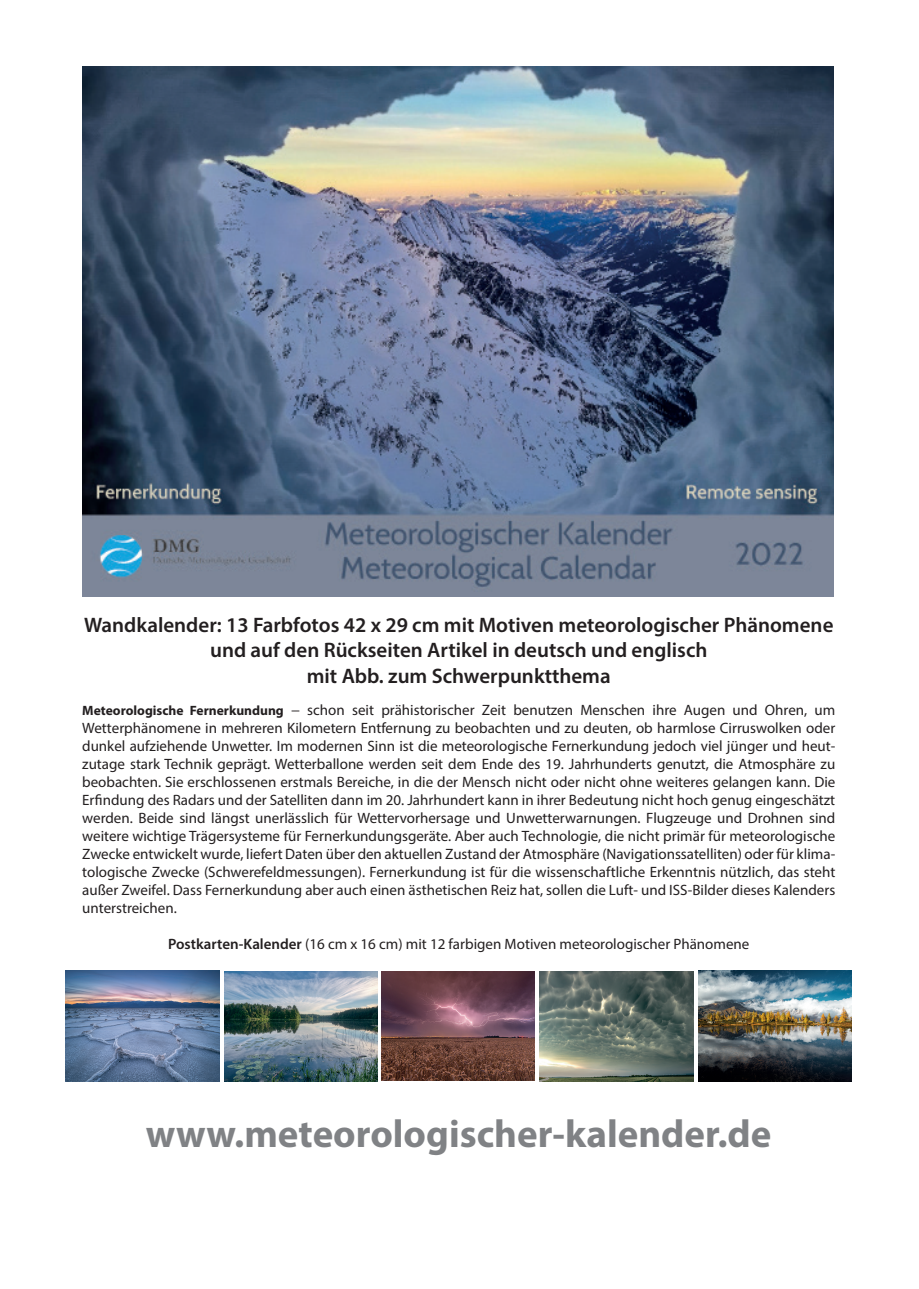
<style>
.page{position:relative;width:919px;height:1289px;background:#fff}
.page>*{position:absolute;margin:0;border:0;box-sizing:border-box;transform-origin:0 0}
.t1{font:700 39px "Myriad Pro";color:#808285}
.t2{font:600 21px/25.2px "Myriad Pro";color:#231f20;text-align:center}
.t3{font:15px/18px "Myriad Pro";color:#231f20;text-align:justify}
.s1{font-weight:700;font-size:13.5px}
.s2{font-weight:600}
</style>
<div class="page">
<img style="left:83px;top:67px;width:750px;height:529px">
<img style="left:540px;top:971px;width:153px;height:110px">
<img style="left:66px;top:970px;width:153px;height:111px">
<img style="left:224px;top:971px;width:153px;height:110px">
<img style="left:381px;top:971px;width:153px;height:109px">
<img style="left:698px;top:970px;width:153px;height:111px">
<h2 class="t2" style="left:84px;top:612px;width:750px">Wandkalender: 13 Farbfotos 42 x 29 cm mit Motiven meteorologischer Phänomene und auf den Rückseiten Artikel in deutsch und englisch<br>mit Abb. zum Schwerpunktthema</h2>
<p class="t3" style="left:82px;top:700px;width:754px"><span class="s1">Meteorologische Fernerkundung</span> − schon seit prähistorischer Zeit benutzen Menschen ihre Augen und Ohren, um Wetterphänomene in mehreren Kilometern Entfernung zu beobachten und zu deuten, ob harmlose Cirruswolken oder dunkel aufziehende Unwetter. Im modernen Sinn ist die meteorologische Fernerkundung jedoch viel jünger und heut&shy;zutage stark Technik geprägt. Wetterballone werden seit dem Ende des 19. Jahrhunderts genutzt, die Atmosphäre zu beobachten. Sie erschlossenen erstmals Bereiche, in die der Mensch nicht oder nicht ohne weiteres gelangen kann. Die Erfindung des Radars und der Satelliten dann im 20. Jahrhundert kann in ihrer Bedeutung nicht hoch genug eingeschätzt werden. Beide sind längst unerlässlich für Wettervorhersage und Unwetterwarnungen. Flugzeuge und Drohnen sind weitere wichtige Trägersysteme für Fernerkundungsgeräte. Aber auch Technologie, die nicht primär für meteorologische Zwecke entwickelt wurde, liefert Daten über den aktuellen Zustand der Atmosphäre (Navigationssatelliten) oder für klima&shy;tologische Zwecke (Schwerefeldmessungen). Fernerkundung ist für die wissenschaftliche Erkenntnis nützlich, das steht außer Zweifel. Dass Fernerkundung aber auch einen ästhetischen Reiz hat, sollen die Luft- und ISS-Bilder dieses Kalenders unterstreichen.</p>
<p class="t3" style="left:168px;top:934px;width:582px"><span class="s2">Postkarten-Kalender</span> (16 cm x 16 cm) mit 12 farbigen Motiven meteorologischer Phänomene</p>
<h1 class="t1" style="left:146px;top:1108px;width:627px">www.meteorologischer-kalender.de</h1>
</div>
